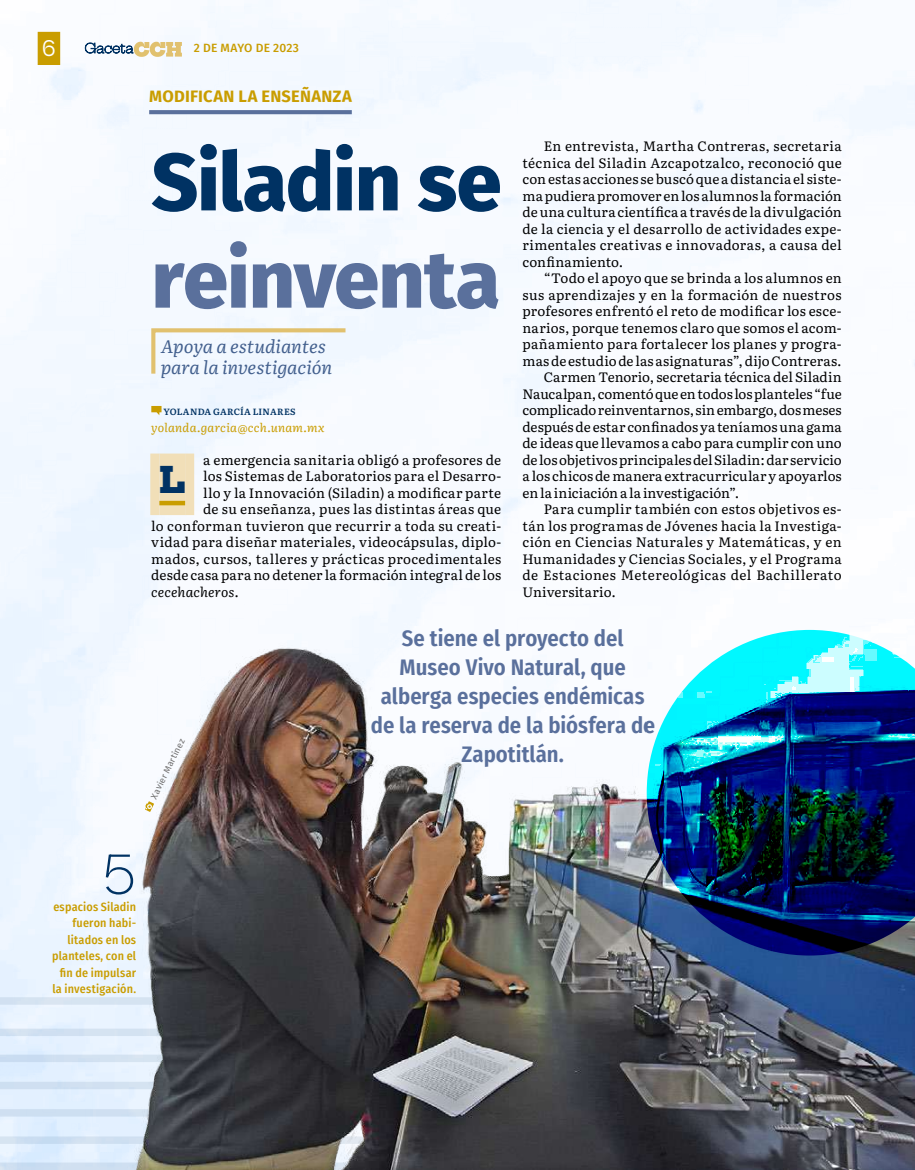
<style>
.page{position:relative;width:915px;height:1170px;background:#fff}
.page>*{position:absolute;margin:0;border:0;box-sizing:border-box;transform-origin:0 0}
.t1{font:800 81px "Fira Sans";letter-spacing:-.015em;color:#003263}
.t2{font:800 81px "Fira Sans";letter-spacing:-.015em;color:#5a709c}
.t3{font:300 52.5px "Hepta Slab";color:#003263}
.t4{font:800 35.4px "Hepta Slab";color:#003263}
.t5{font:600 22.5px/28.8px "Fira Sans Condensed";color:#5a709c;text-align:center}
.t6{font:21px "Hepta Slab";color:#fff}
.t7{font:italic 18px/20.7px "Literata 18 pt";color:#425f8d}
.t8{font:700 16.5px "Fira Sans";letter-spacing:.015em;color:#c99d00}
.t9{font:13.5px/16.5px "Literata 18 pt";letter-spacing:.015em;color:#000;text-align:justify}
.t10{font:13.5px "Literata 18 pt";letter-spacing:-.01em;color:#000}
.t11{font:13.5px "Literata 18 pt";letter-spacing:-.005em;color:#000}
.t12{font:13.5px "Literata 18 pt";letter-spacing:.04em;color:#000}
.t13{font:italic 13.5px "Literata 18 pt";letter-spacing:.005em;color:#000}
.t14{font:500 12px/16.5px "Fira Sans Condensed";letter-spacing:.015em;color:#c99d00;text-align:right}
.t15{font:italic 12px "Literata 18 pt";letter-spacing:.015em;color:#c99d00}
.t16{font:500 12px "Fira Sans";letter-spacing:.015em;color:#c99d00}
.t17{font:600 9px "Literata 18 pt";letter-spacing:.02em;color:#003263}
.t18{font:9px "Fira Sans";color:#706f6f}
.s1{font-style:normal}
</style>
<div class="page">
<div style="left:0;top:0;width:914px;height:1169px;background:#f7faff"></div>
<svg style="left:149px;top:110px;width:202px;height:4px"></svg>
<svg style="left:151px;top:328px;width:195px;height:46px"></svg>
<div style="left:150px;top:453px;width:9px;height:62px;background:#f1dfb8"></div>
<div style="left:159px;top:453px;width:26px;height:62px;background:#f1dfb8"></div>
<div style="left:185px;top:453px;width:9px;height:62px;background:#f1dfb8"></div>
<svg style="left:151px;top:406px;width:10px;height:9px"></svg>
<hr style="left:159px;top:501px;width:26px;height:4px;background:#c99d00">
<div style="left:0;top:1162px;width:914px;height:7px;background:#ccdef1"></div>
<div style="left:0;top:1136px;width:914px;height:7px;background:#caddf1"></div>
<div style="left:0;top:1108px;width:914px;height:8px;background:#cddff1"></div>
<div style="left:0;top:1081px;width:914px;height:8px;background:#cfdff1"></div>
<div style="left:0;top:1054px;width:914px;height:8px;background:#ccdef1"></div>
<div style="left:0;top:1028px;width:914px;height:7px;background:#d1e0f1"></div>
<div style="left:0;top:997px;width:914px;height:7px;background:#d6e4f1"></div>
<img style="left:91px;top:629px;width:823px;height:540px">
<img style="left:646px;top:630px;width:268px;height:325px">
<svg style="left:145px;top:801px;width:9px;height:10px"></svg>
<svg style="left:85px;top:41px;width:97px;height:16px"></svg>
<div style="left:38px;top:32px;width:22px;height:33px;background:#c99d00"></div>
<h3 class="t6" style="left:42px;top:31px;width:15px">6</h3>
<p class="t16" style="left:194px;top:39px;width:107px">2 DE MAYO DE 2023</p>
<p class="t8" style="left:149px;top:82px;width:204px">MODIFICAN LA ENSEÑANZA</p>
<p class="t9" style="left:522px;top:137px;width:320px;text-indent:21px">En entrevista, Martha Contreras, secretaria técnica del Siladin Azcapotzalco, reconoció que con estas acciones se buscó que a distancia el siste&shy;ma pudiera promover en los alumnos la formación de una cultura científica a través de la divulgación de la ciencia y el desarrollo de actividades expe&shy;rimentales creativas e innovadoras, a causa del confinamiento.</p>
<p class="t9" style="left:543px;top:269px;width:299px">“Todo el apoyo que se brinda a los alumnos en</p>
<p class="t9" style="left:522px;top:285px;width:320px">sus aprendizajes y en la formación de nuestros</p>
<p class="t9" style="left:522px;top:302px;width:320px">profesores enfrentó el reto de modificar los esce-</p>
<p class="t9" style="left:522px;top:318px;width:320px">narios, porque tenemos claro que somos el acom-</p>
<p class="t9" style="left:522px;top:335px;width:320px">pañamiento para fortalecer los planes y progra-</p>
<p class="t9" style="left:522px;top:351px;width:320px">mas de estudio de las asignaturas”, dijo Contreras.</p>
<p class="t9" style="left:543px;top:368px;width:299px">Carmen Tenorio, secretaria técnica del Siladin</p>
<p class="t10" style="left:522px;top:383px;width:320px">Naucalpan, comentó que en todos los planteles “fue</p>
<p class="t11" style="left:522px;top:400px;width:320px">complicado reinventarnos, sin embargo, dos meses</p>
<p class="t9" style="left:522px;top:417px;width:320px">después de estar confinados ya teníamos una gama</p>
<p class="t9" style="left:522px;top:434px;width:320px">de ideas que llevamos a cabo para cumplir con uno</p>
<p class="t9" style="left:522px;top:450px;width:320px">de los objetivos principales del Siladin: dar servicio</p>
<p class="t9" style="left:522px;top:467px;width:320px">a los chicos de manera extracurricular y apoyarlos</p>
<p class="t9" style="left:522px;top:483px;width:218px">en la iniciación a la investigación”.</p>
<p class="t9" style="left:543px;top:500px;width:299px">Para cumplir también con estos objetivos es-</p>
<p class="t9" style="left:522px;top:516px;width:320px">tán los programas de Jóvenes hacia la Investiga-</p>
<p class="t9" style="left:522px;top:533px;width:320px">ción en Ciencias Naturales y Matemáticas, y en</p>
<p class="t9" style="left:522px;top:549px;width:320px">Humanidades y Ciencias Sociales, y el Programa</p>
<p class="t12" style="left:522px;top:565px;width:320px">de Estaciones Metereológicas del Bachillerato</p>
<p class="t9" style="left:522px;top:582px;width:95px">Universitario.</p>
<h3 class="t5" style="left:370px;top:623px;width:285px">Se tiene el proyecto del<br>Museo Vivo Natural, que alberga especies endémicas de la reserva de la biósfera de<br>Zapotitlán.</h3>
<h1 class="t1" style="left:151px;top:112px;width:351px">Siladin se</h1>
<h1 class="t2" style="left:151px;top:209px;width:350px">reinventa</h1>
<h3 class="t7" style="left:160px;top:335px;width:175px">Apoya a estudiantes para la investigación</h3>
<p class="t17" style="left:163px;top:405px;width:134px">YOLANDA GARCÍA LINARES</p>
<p class="t15" style="left:151px;top:418px;width:175px">yolanda.garcia@cch.unam.mx</p>
<h3 class="t4" style="left:159px;top:450px;width:27px">L</h3>
<p class="t9" style="left:203px;top:450px;width:299px">a emergencia sanitaria obligó a profesores de</p>
<p class="t9" style="left:203px;top:467px;width:299px">los Sistemas de Laboratorios para el Desarro-</p>
<p class="t9" style="left:203px;top:483px;width:299px">llo y la Innovación (Siladin) a modificar parte</p>
<p class="t9" style="left:203px;top:500px;width:299px">de su enseñanza, pues las distintas áreas que</p>
<p class="t9" style="left:151px;top:516px;width:351px">lo conforman tuvieron que recurrir a toda su creati-</p>
<p class="t9" style="left:151px;top:533px;width:351px">vidad para diseñar materiales, videocápsulas, diplo-</p>
<p class="t9" style="left:151px;top:549px;width:351px">mados, cursos, talleres y prácticas procedimentales</p>
<p class="t9" style="left:151px;top:566px;width:351px">desde casa para no detener la formación integral de los</p>
<p class="t13" style="left:151px;top:581px;width:89px">cecehacheros<span class="s1">.</span></p>
<p class="t18" style="left:147px;top:795px;width:67px;rotate:-64deg">Xavier Martínez</p>
<h2 class="t3" style="left:101px;top:830px;width:37px">5</h2>
<p class="t14" style="left:52px;top:897px;width:86px">espacios Siladin fueron habi&shy;litados en los planteles, con el fin de impulsar la investigación.</p>
</div>
